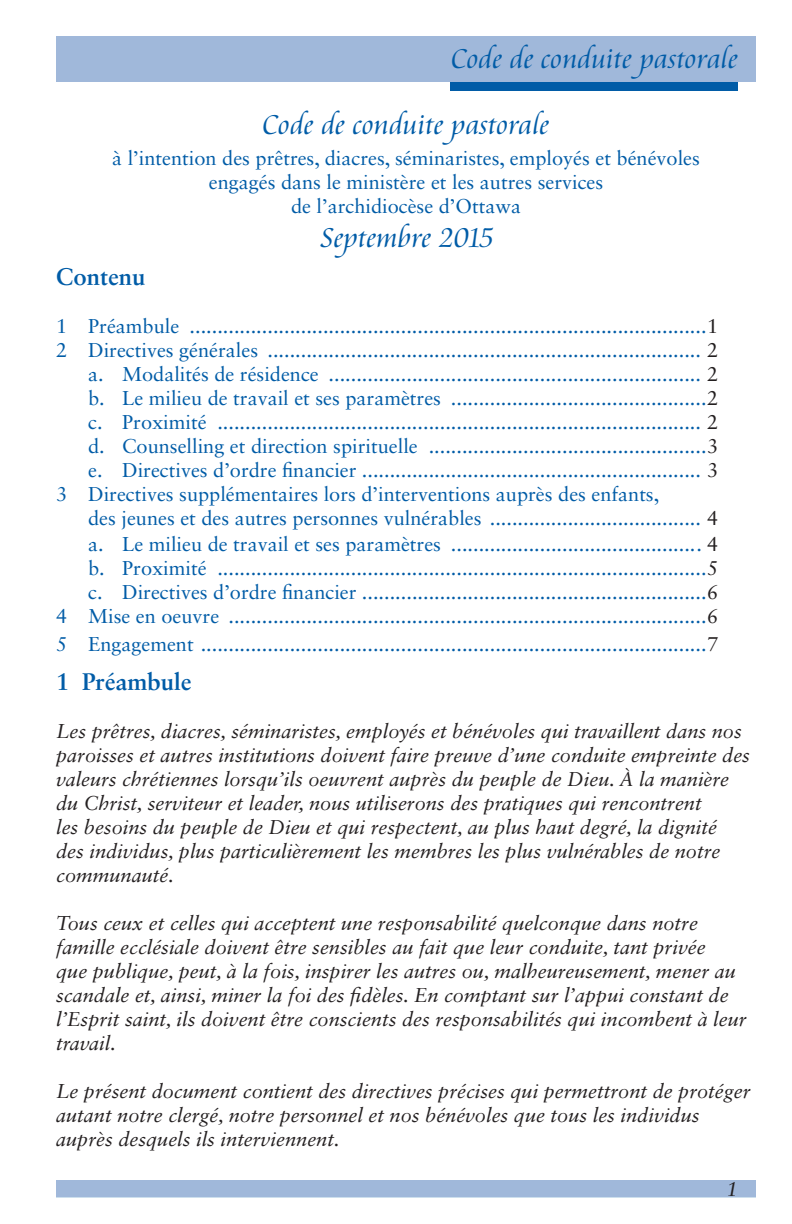
<style>
.page{position:relative;width:792px;height:1224px;background:#fff}
.page>*{position:absolute;margin:0;border:0;box-sizing:border-box;transform-origin:0 0}
.t1{font:300 30px "Cataneo BT";color:#015ca7}
.t2{font:700 24px "Sabon LT Std";color:#015ca7}
.t3{font:20px/24px "Sabon LT Std";color:#015ca7;text-align:right}
.t4{font:italic 20px/24px "Sabon LT Std";color:#231f20}
.s1{color:#231f20}
</style>
<div class="page">
<div style="left:56px;top:1181px;width:700px;height:16px;background:#a0b8da"></div>
<div style="left:451px;top:74px;width:287px;height:17px;background:#015ca7"></div>
<div style="left:56px;top:36px;width:700px;height:45px;background:#a0b8da"></div>
<h1 class="t1" style="left:451px;top:40px;width:288px">Code de conduite pastorale</h1>
<h1 class="t1" style="left:263px;top:106px;width:288px">Code de conduite pastorale</h1>
<p class="t3" style="left:112px;top:146px;width:589px;text-align:center">à l’intention des prêtres, diacres, séminaristes, employés et bénévoles engagés dans le ministère et les autres services<br>de l’archidiocèse d’Ottawa</p>
<h1 class="t1" style="left:320px;top:219px;width:175px">Septembre 2015</h1>
<p class="t2" style="left:56px;top:261px;width:91px">Contenu</p>
<p class="t3" style="left:56px;top:313px;width:663px">1 Préambule .............................................................................................<span class="s1">1</span></p>
<p class="t3" style="left:56px;top:337px;width:663px">2 Directives générales .............................................................................. <span class="s1">2</span></p>
<p class="t3" style="left:88px;top:361px;width:631px">a. Modalités de résidence ................................................................... <span class="s1">2</span></p>
<p class="t3" style="left:88px;top:385px;width:631px">b. Le milieu de travail et ses paramètres ..............................................<span class="s1">2</span></p>
<p class="t3" style="left:88px;top:409px;width:631px">c. Proximité ....................................................................................... <span class="s1">2</span></p>
<p class="t3" style="left:88px;top:433px;width:631px">d. Counselling et direction spirituelle ..................................................<span class="s1">3</span></p>
<p class="t3" style="left:88px;top:457px;width:631px">e. Directives d’ordre financier ............................................................. <span class="s1">3</span></p>
<p class="t3" style="left:56px;top:481px;width:605px">3 Directives supplémentaires lors d’interventions auprès des enfants,</p>
<p class="t3" style="left:88px;top:505px;width:631px">des jeunes et des autres personnes vulnérables ...................................... <span class="s1">4</span></p>
<p class="t3" style="left:56px;top:531px;width:664px">a. Le milieu de travail et ses paramètres ............................................. <span class="s1">4<br></span>b. Proximité ........................................................................................<span class="s1">5<br></span>c. Directives d’ordre financier ..............................................................<span class="s1">6<br></span>4 Mise en oeuvre ......................................................................................<span class="s1">6</span></p>
<p class="t3" style="left:56px;top:631px;width:663px">5 Engagement ...........................................................................................<span class="s1">7</span></p>
<p class="t2" style="left:56px;top:667px;width:137px">1 Préambule</p>
<p class="t4" style="left:56px;top:719px;width:695px">Les prêtres, diacres, séminaristes, employés et bénévoles qui travaillent dans nos paroisses et autres institutions doivent faire preuve d’une conduite empreinte des valeurs chrétiennes lorsqu’ils oeuvrent auprès du peuple de Dieu. À la manière du Christ, serviteur et leader, nous utiliserons des pratiques qui rencontrent<br>les besoins du peuple de Dieu et qui respectent, au plus haut degré, la dignité<br>des individus, plus particulièrement les membres les plus vulnérables de notre communauté.</p>
<p class="t4" style="left:56px;top:911px;width:692px">Tous ceux et celles qui acceptent une responsabilité quelconque dans notre famille ecclésiale doivent être sensibles au fait que leur conduite, tant privée<br>que publique, peut, à la fois, inspirer les autres ou, malheureusement, mener au scandale et, ainsi, miner la foi des fidèles. En comptant sur l’appui constant de l’Esprit saint, ils doivent être conscients des responsabilités qui incombent à leur travail.</p>
<p class="t4" style="left:56px;top:1079px;width:696px">Le présent document contient des directives précises qui permettront de protéger autant notre clergé, notre personnel et nos bénévoles que tous les individus auprès desquels ils interviennent.</p>
<p class="t4" style="left:727px;top:1177px;width:13px">1</p>
</div>
